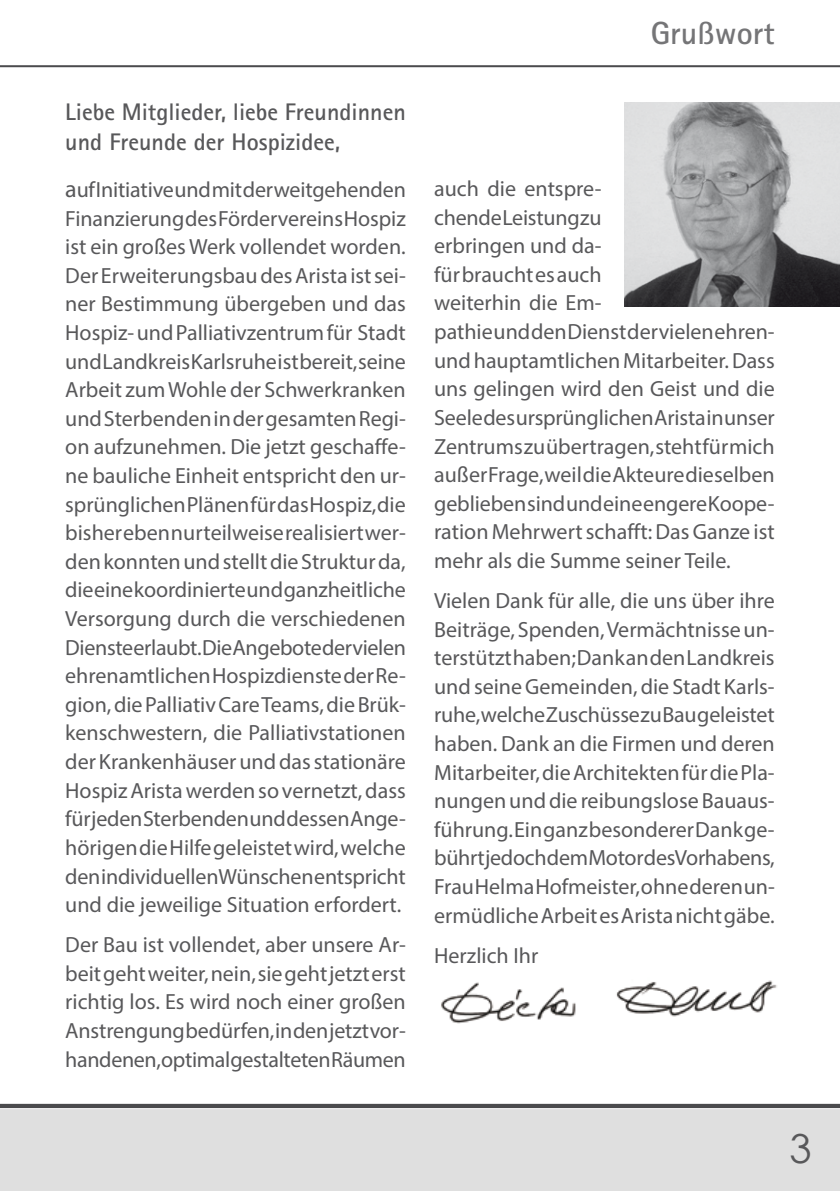
<style>
.page{position:relative;width:840px;height:1191px;background:#fff}
.page>*{position:absolute;margin:0;border:0;box-sizing:border-box;transform-origin:0 0}
.t1{font:40px "Century Gothic";color:#58585a}
.t2{font:700 32px "Rotis Sans Serif Std";color:#757577}
.t3{font:700 24px/30px "Rotis Sans Serif Std";color:#58585a}
.t4{font:22px/28.6px "Myriad Pro";color:#58585a;text-align:justify}
.s1{font-size:24px}
</style>
<div class="page">
<div style="left:0;top:1108px;width:839px;height:83px;background:#dfdfdf"></div>
<hr style="left:0;top:65px;width:839px;height:2px;background:#4b4b4d">
<hr style="left:0;top:1104px;width:839px;height:4px;background:#4b4b4d">
<img style="left:624px;top:102px;width:215px;height:205px">
<img style="left:441px;top:980px;width:336px;height:44px">
<p class="t3" style="left:65px;top:96px;width:342px">Liebe Mitglieder, liebe Freundinnen und Freunde der Hospizidee,</p>
<p class="t4" style="left:65px;top:175px;width:342px"><span class="s1">a</span>uf Initiative und mit der weitgehenden Finanzierung des Fördervereins Hospiz ist ein großes Werk vollendet worden.<br>Der Erweiterungsbau des Arista ist sei&shy;ner Bestimmung übergeben und das Hospiz- und Palliativzentrum für Stadt und Landkreis Karlsruhe ist bereit, seine Arbeit zum Wohle der Schwerkranken und Sterbenden in der gesamten Regi&shy;on aufzunehmen. Die jetzt geschaffe&shy;ne bauliche Einheit entspricht den ur&shy;sprünglichen Plänen für das Hospiz, die bisher eben nur teilweise realisiert wer&shy;den konnten und stellt die Struktur da, die eine koordinierte und ganzheitliche Versorgung durch die verschiedenen Dienste erlaubt. Die Angebote der vielen ehrenamtlichen Hospizdienste der Re&shy;gion, die Palliativ Care Teams, die Brüc&shy;kenschwestern, die Palliativstationen der Krankenhäuser und das stationäre Hospiz Arista werden so vernetzt, dass für jeden Sterbenden und dessen Ange&shy;hörigen die Hilfe geleistet wird, welche den individuellen Wünschen entspricht und die jeweilige Situation erfordert.</p>
<p class="t4" style="left:65px;top:930px;width:342px">Der Bau ist vollendet, aber unsere Ar&shy;beit geht weiter, nein, sie geht jetzt erst richtig los. Es wird noch einer großen Anstrengung bedürfen, in den jetzt vor&shy;handenen, optimal gestalteten Räumen</p>
<h2 class="t2" style="left:650px;top:13px;width:125px">Grußwort</h2>
<p class="t4" style="left:434px;top:174px;width:342px;text-align:left">auch die entspre-<br>chende Leistung zu<br>erbringen und da-<br>für braucht es auch<br>weiterhin die Em-<br>pathie und den Dienst der vielen ehren&shy;und hauptamtlichen Mitarbeiter. Dass uns gelingen wird den Geist und die<br>Seele des ursprünglichen Arista in unser<br>Zentrums zu übertragen, steht für mich außer Frage, weil die Akteure dieselben geblieben sind und eine engere Koope&shy;ration Mehrwert schafft: Das Ganze ist mehr als die Summe seiner Teile.</p>
<p class="t4" style="left:434px;top:586px;width:342px">Vielen Dank für alle, die uns über ihre Beiträge, Spenden, Vermächtnisse un&shy;terstützt haben; Dank an den Landkreis und seine Gemeinden, die Stadt Karls&shy;ruhe, welche Zuschüsse zu Bau geleistet haben. Dank an die Firmen und deren Mitarbeiter, die Architekten für die Pla&shy;nungen und die reibungslose Bauaus&shy;führung. Ein ganz besonderer Dank ge&shy;bührt jedoch dem Motor des Vorhabens, Frau Helma Hofmeister, ohne deren un&shy;ermüdliche Arbeit es Arista nicht gäbe.</p>
<p class="t4" style="left:434px;top:940px;width:106px">Herzlich Ihr</p>
<h1 class="t1" style="left:789px;top:1121px;width:24px">3</h1>
</div>
